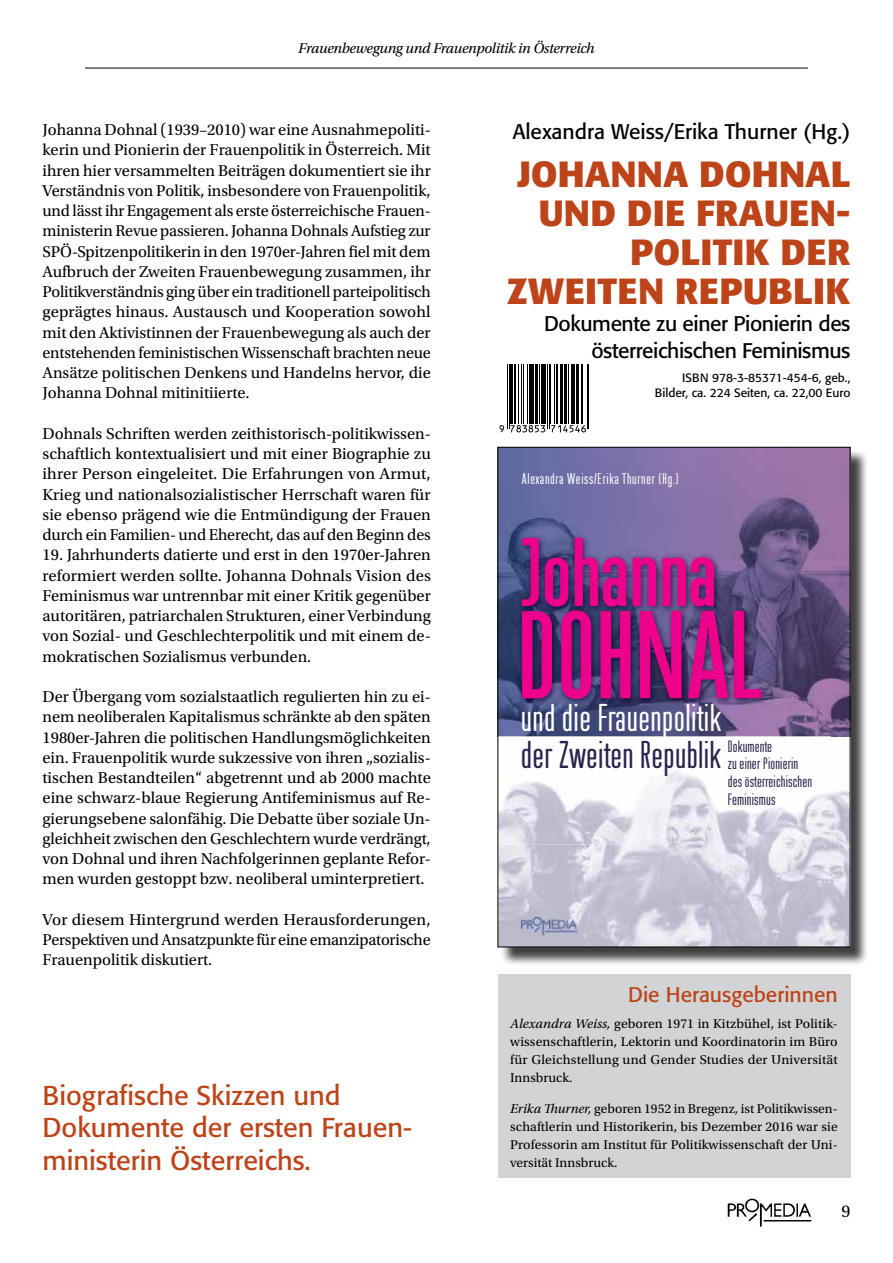
<style>
.page{position:relative;width:893px;height:1263px;background:#fff}
.page>*{position:absolute;margin:0;border:0;box-sizing:border-box;transform-origin:0 0}
.t1{font:500 120.9px "Cst Berlin East OT";color:#ec008c}
.t2{font:500 94.65px "Cst Berlin East OT";color:#ec008c}
.t3{font:37.65px "Cst Berlin East OT";letter-spacing:.01em;color:#fff}
.t4{font:37.65px "Cst Berlin East OT";letter-spacing:.01em;color:#2b234d}
.t5{font:700 36px/39px "Formata Pro";letter-spacing:.01em;color:#bd4318;text-align:right}
.t6{font:27px/32.4px "Formata Pro";color:#bd4318}
.t7{font:21px/27px "Formata Pro";letter-spacing:-.02em;color:#000;text-align:right}
.t8{font:21px "Formata Pro";color:#000}
.t9{font:21px "Formata Pro";color:#bd4318}
.t10{font:18px "Utopia Std";color:#000}
.t11{font:16.5px/20.2px "Utopia Std";color:#000;text-align:justify}
.t12{font:15.9px/17.5px "Cst Berlin East OT";letter-spacing:.01em;color:#2b234d}
.t13{font:15.15px "Cst Berlin East OT";letter-spacing:.05em;color:#fff}
.t14{font:italic 15px "Utopia Std";letter-spacing:-.02em;color:#000}
.t15{font:13.5px/18px "Utopia Std";letter-spacing:.005em;color:#000;text-align:justify}
.t16{font:12px/15px "Formata Pro";color:#000;text-align:right}
.s1{font-style:italic}
</style>
<div class="page">
<img style="left:728px;top:1198px;width:84px;height:29px">
<hr style="left:85px;top:68px;width:723px;height:1px;background:#000">
<div style="left:497px;top:975px;width:353px;height:203px;background:#d1d3d4"></div>
<svg style="left:499px;top:425px;width:5px;height:7px"></svg>
<hr style="left:507px;top:364px;width:1px;height:64px;background:#000">
<hr style="left:509px;top:364px;width:1px;height:64px;background:#000">
<hr style="left:510px;top:364px;width:3px;height:60px;background:#000">
<hr style="left:514px;top:364px;width:2px;height:60px;background:#000">
<hr style="left:518px;top:364px;width:1px;height:60px;background:#000">
<hr style="left:521px;top:364px;width:1px;height:60px;background:#000">
<hr style="left:523px;top:364px;width:1px;height:60px;background:#000">
<hr style="left:527px;top:364px;width:1px;height:60px;background:#000">
<hr style="left:529px;top:364px;width:1px;height:60px;background:#000">
<hr style="left:531px;top:364px;width:3px;height:60px;background:#000">
<hr style="left:535px;top:364px;width:2px;height:60px;background:#000">
<hr style="left:539px;top:364px;width:1px;height:60px;background:#000">
<svg style="left:511px;top:425px;width:34px;height:7px"></svg>
<hr style="left:541px;top:364px;width:3px;height:60px;background:#000">
<hr style="left:545px;top:364px;width:1px;height:60px;background:#000">
<hr style="left:547px;top:364px;width:1px;height:64px;background:#000">
<hr style="left:549px;top:364px;width:1px;height:64px;background:#000">
<hr style="left:550px;top:364px;width:1px;height:60px;background:#000">
<hr style="left:554px;top:364px;width:1px;height:60px;background:#000">
<hr style="left:556px;top:364px;width:2px;height:60px;background:#000">
<hr style="left:560px;top:364px;width:2px;height:60px;background:#000">
<hr style="left:562px;top:364px;width:1px;height:60px;background:#000">
<hr style="left:564px;top:364px;width:3px;height:60px;background:#000">
<hr style="left:568px;top:364px;width:1px;height:60px;background:#000">
<hr style="left:571px;top:364px;width:3px;height:60px;background:#000">
<hr style="left:575px;top:364px;width:1px;height:60px;background:#000">
<hr style="left:576px;top:364px;width:3px;height:60px;background:#000">
<svg style="left:551px;top:425px;width:35px;height:7px"></svg>
<hr style="left:581px;top:364px;width:1px;height:60px;background:#000">
<hr style="left:582px;top:364px;width:1px;height:60px;background:#000">
<hr style="left:587px;top:364px;width:1px;height:64px;background:#000">
<hr style="left:588px;top:364px;width:1px;height:64px;background:#000">
<div style="left:500px;top:449px;width:369px;height:517px;background:#000;opacity:.75"></div>
<img style="left:499px;top:449px;width:349px;height:287px">
<img style="left:499px;top:746px;width:349px;height:199px">
<img style="left:522px;top:917px;width:55px;height:22px">
<img style="left:499px;top:507px;width:332px;height:338px">
<p class="t14" style="left:298px;top:40px;width:298px">Frauenbewegung und Frauenpolitik in Österreich</p>
<p class="t11" style="left:43px;top:119px;width:390px">Johanna Dohnal (1939–2010) war eine Ausnahmepoliti&shy;kerin und Pionierin der Frauenpolitik in Österreich. Mit ihren hier versammelten Beiträgen dokumentiert sie ihr Verständnis von Politik, insbesondere von Frauenpolitik, und lässt ihr Engagement als erste österreichische Frauen&shy;ministerin Revue passieren. Johanna Dohnals Aufstieg zur SPÖ-Spitzenpolitikerin in den 1970er-Jahren fiel mit dem Aufbruch der Zweiten Frauenbewegung zusammen, ihr Politikverständnis ging über ein traditionell parteipolitisch geprägtes hinaus. Austausch und Kooperation sowohl mit den Aktivistinnen der Frauenbewegung als auch der entstehenden feministischen Wissenschaft brachten neue Ansätze politischen Denkens und Handelns hervor, die Johanna Dohnal mitinitiierte.</p>
<p class="t11" style="left:43px;top:423px;width:390px">Dohnals Schriften werden zeithistorisch-politikwissen&shy;schaftlich kontextualisiert und mit einer Biographie zu ihrer Person eingeleitet. Die Erfahrungen von Armut, Krieg und nationalsozialistischer Herrschaft waren für sie ebenso prägend wie die Entmündigung der Frauen durch ein Familien- und Eherecht, das auf den Beginn des</p>
<p class="t11" style="left:43px;top:545px;width:390px">19. Jahrhunderts datierte und erst in den 1970er-Jahren reformiert werden sollte. Johanna Dohnals Vision des Feminismus war untrennbar mit einer Kritik gegenüber autoritären, patriarchalen Strukturen, einer Verbindung von Sozial- und Geschlechterpolitik und mit einem de&shy;mokratischen Sozialismus verbunden.</p>
<p class="t11" style="left:43px;top:686px;width:390px">Der Übergang vom sozialstaatlich regulierten hin zu ei&shy;nem neoliberalen Kapitalismus schränkte ab den späten 1980er-Jahren die politischen Handlungsmöglichkeiten ein. Frauenpolitik wurde sukzessive von ihren „sozialis&shy;tischen Bestandteilen“ abgetrennt und ab 2000 machte eine schwarz-blaue Regierung Antifeminismus auf Re&shy;gierungsebene salonfähig. Die Debatte über soziale Un&shy;gleichheit zwischen den Geschlechtern wurde verdrängt, von Dohnal und ihren Nachfolgerinnen geplante Refor&shy;men wurden gestoppt bzw. neoliberal uminterpretiert.</p>
<p class="t11" style="left:43px;top:909px;width:390px">Vor diesem Hintergrund werden Herausforderungen, Perspektiven und Ansatzpunkte für eine emanzipatorische Frauenpolitik diskutiert.</p>
<h3 class="t6" style="left:43px;top:1079px;width:370px">Biografische Skizzen und<br>Dokumente der ersten Frauen&shy;ministerin Österreichs.</h3>
<p class="t8" style="left:513px;top:118px;width:339px">Alexandra Weiss/Erika Thurner (Hg.)</p>
<h3 class="t5" style="left:507px;top:155px;width:345px">JOHANNA DOHNAL<br>UND DIE FRAUEN-<br>POLITIK DER<br>ZWEITEN REPUBLIK</h3>
<p class="t7" style="left:544px;top:310px;width:308px">Dokumente zu einer Pionierin des österreichischen Feminismus</p>
<p class="t16" style="left:655px;top:370px;width:197px">ISBN 978-3-85371-454-6, geb.,<br>Bilder, ca. 224 Seiten, ca. 22,00 Euro</p>
<p class="t13" style="left:522px;top:470px;width:158px">Alexandra Weiss/Erika Thurner (Hg.)</p>
<h2 class="t2" style="left:521px;top:514px;width:198px">Johanna</h2>
<h1 class="t1" style="left:518px;top:581px;width:246px">DOHNAL</h1>
<h3 class="t3" style="left:521px;top:695px;width:202px">und die Frauenpolitik</h3>
<h3 class="t4" style="left:521px;top:731px;width:202px">der Zweiten Republik</h3>
<p class="t12" style="left:728px;top:737px;width:86px">Dokumente<br>zu einer Pionierin des österreichischen<br>Feminismus</p>
<p class="t9" style="left:628px;top:981px;width:211px">Die Herausgeberinnen</p>
<p class="t15" style="left:510px;top:1015px;width:329px"><span class="s1">Alexandra Weiss,</span> geboren 1971 in Kitzbühel, ist Politik&shy;wissenschaftlerin, Lektorin und Koordinatorin im Büro für Gleichstellung und Gender Studies der Universität Innsbruck.</p>
<p class="t15" style="left:510px;top:1099px;width:329px"><span class="s1">Erika Thurner,</span> geboren 1952 in Bregenz, ist Politikwissen&shy;schaftlerin und Historikerin, bis Dezember 2016 war sie Professorin am Institut für Politikwissenschaft der Uni&shy;versität Innsbruck.</p>
<p class="t10" style="left:841px;top:1200px;width:10px">9</p>
</div>
